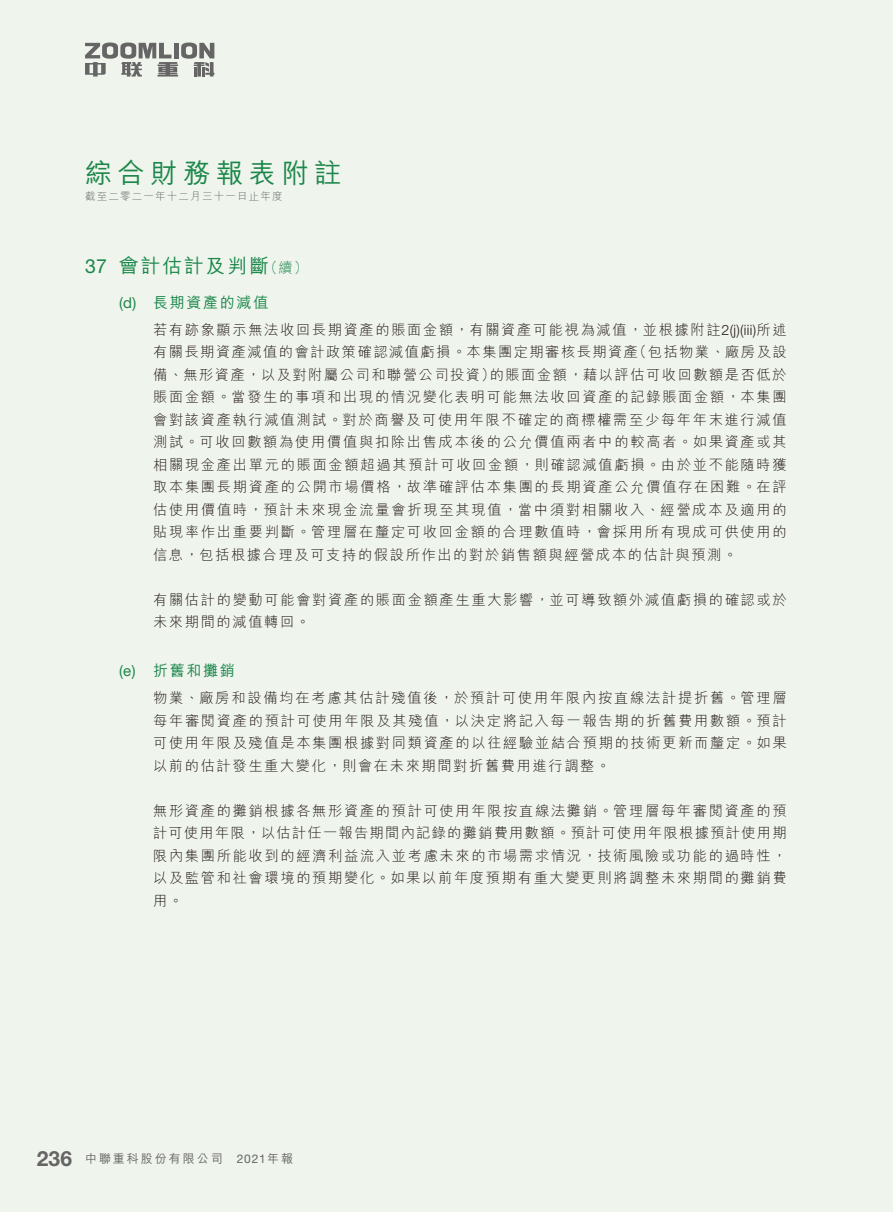
<style>
.page{position:relative;width:893px;height:1212px;background:#eff4ed}
.page>*{position:absolute;margin:0;border:0;box-sizing:border-box;transform-origin:0 0}
.t1{font:500 27px "M Hei HK";letter-spacing:.215em;color:#1b874a}
.t2{font:500 19.5px "M Hei HK";letter-spacing:.115em;color:#1b874a}
.t3{font:500 15px "M Hei HK";letter-spacing:.115em;color:#1b874a}
.t4{font:300 14.25px/22.5px "M Hei HK";letter-spacing:.115em;color:#231916;text-align:justify}
.t5{font:500 12px "M Hei HK";letter-spacing:.165em;color:#666565}
.t6{font:300 10.5px "M Hei HK";letter-spacing:.115em;color:#666565}
.s1{font-family:"Helvetica Neue";font-weight:400}
.s2{font-weight:300;font-size:14.25px}
.s3{font-family:"Helvetica Neue"}
.s4{font-family:"Helvetica Neue";font-weight:700;font-size:21px}
</style>
<div class="page">
<svg style="left:85px;top:43px;width:129px;height:34px"></svg>
<h1 class="t1" style="left:85px;top:153px;width:258px">綜合財務報表附註</h1>
<p class="t6" style="left:85px;top:189px;width:199px">截至二零二一年十二月三十一日止年度</p>
<h2 class="t2" style="left:85px;top:251px;width:224px"><span class="s1">37</span> 會計估計及判斷<span class="s2">（續）</span></h2>
<p class="t3" style="left:119px;top:291px;width:151px"><span class="s1">(d)</span> 長期資產的減值</p>
<p class="t4" style="left:153px;top:318px;width:635px">若有跡象顯示無法收回長期資產的賬面金額，有關資產可能視為減值，並根據附註<span class="s3">2(j)(iii)</span>所述有關長期資產減值的會計政策確認減值虧損。本集團定期審核長期資產（包括物業、廠房及設備、無形資產，以及對附屬公司和聯營公司投資）的賬面金額，藉以評估可收回數額是否低於賬面金額。當發生的事項和出現的情況變化表明可能無法收回資產的記錄賬面金額，本集團會對該資產執行減值測試。對於商譽及可使用年限不確定的商標權需至少每年年末進行減值測試。可收回數額為使用價值與扣除出售成本後的公允價值兩者中的較高者。如果資產或其相關現金產出單元的賬面金額超過其預計可收回金額，則確認減值虧損。由於並不能隨時獲取本集團長期資產的公開市場價格，故準確評估本集團的長期資產公允價值存在困難。在評估使用價值時，預計未來現金流量會折現至其現值，當中須對相關收入、經營成本及適用的貼現率作出重要判斷。管理層在釐定可收回金額的合理數值時，會採用所有現成可供使用的信息，包括根據合理及可支持的假設所作出的對於銷售額與經營成本的估計與預測。</p>
<p class="t4" style="left:153px;top:588px;width:635px">有關估計的變動可能會對資產的賬面金額產生重大影響，並可導致額外減值虧損的確認或於未來期間的減值轉回。</p>
<p class="t3" style="left:119px;top:660px;width:117px"><span class="s1">(e)</span> 折舊和攤銷</p>
<p class="t4" style="left:153px;top:686px;width:635px">物業、廠房和設備均在考慮其估計殘值後，於預計可使用年限內按直線法計提折舊。管理層每年審閱資產的預計可使用年限及其殘值，以決定將記入每一報告期的折舊費用數額。預計可使用年限及殘值是本集團根據對同類資產的以往經驗並結合預期的技術更新而釐定。如果以前的估計發生重大變化，則會在未來期間對折舊費用進行調整。</p>
<p class="t4" style="left:153px;top:799px;width:635px">無形資產的攤銷根據各無形資產的預計可使用年限按直線法攤銷。管理層每年審閱資產的預計可使用年限，以估計任一報告期間內記錄的攤銷費用數額。預計可使用年限根據預計使用期限內集團所能收到的經濟利益流入並考慮未來的市場需求情況，技術風險或功能的過時性，以及監管和社會環境的預期變化。如果以前年度預期有重大變更則將調整未來期間的攤銷費用。</p>
<p class="t5" style="left:37px;top:1150px;width:258px"><span class="s4">236</span> 中聯重科股份有限公司 <span class="s1">2021</span>年報</p>
</div>
